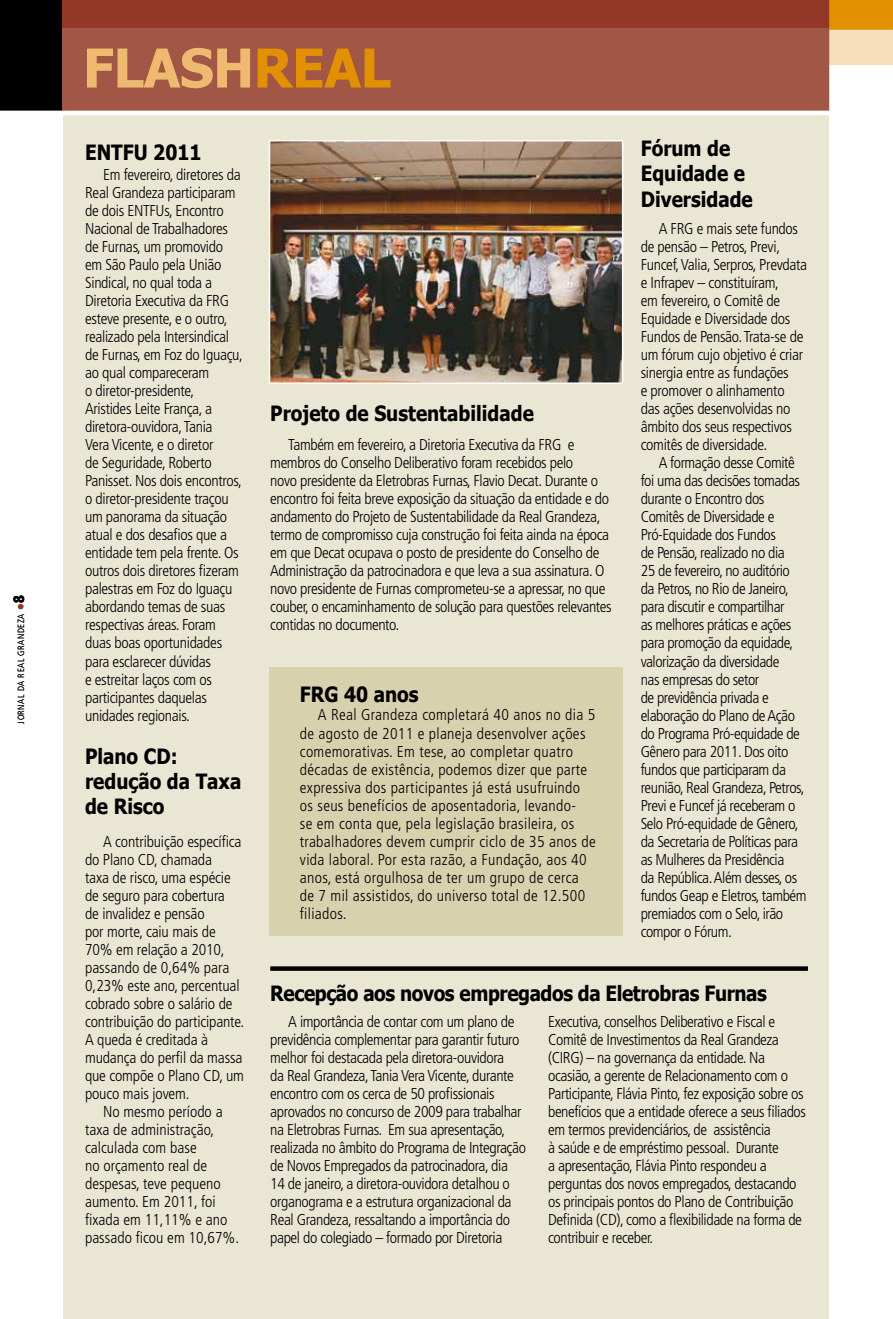
<style>
.page{position:relative;width:893px;height:1319px;background:#fff}
.page>*{position:absolute;margin:0;border:0;box-sizing:border-box;transform-origin:0 0}
.t1{font:700 53.55px "Tahoma";letter-spacing:-.01em;color:#eeba6f}
.t2{font:700 21px/25.2px "Tahoma";color:#000;scale:.9 1}
.t3{font:700 21px "Tahoma";letter-spacing:-.02em;color:#000;scale:.9 1}
.t4{font:300 condensed 15.75px/18px "Frutiger";letter-spacing:-.025em;color:#000}
.t5{font:300 condensed 15.75px/18px "Frutiger";letter-spacing:.02em;color:#000}
.t6{font:300 condensed 15.75px/18px "Frutiger";color:#000}
.t7{font:300 condensed 9px "Frutiger";letter-spacing:.06em;color:#000}
.s1{color:#913926}
.s2{font-weight:900;font-size:15px}
.s3{color:#e29000}
</style>
<div class="page">
<div style="left:829px;top:0;width:64px;height:30px;background:#e29000"></div>
<div style="left:0;top:30px;width:893px;height:35px;background:#f7debb"></div>
<div style="left:64px;top:64px;width:765px;height:1254px;background:#eae6d4"></div>
<div style="left:62px;top:0;width:767px;height:29px;background:#913926"></div>
<div style="left:30px;top:29px;width:799px;height:84px;background:#a15646"></div>
<div style="left:0;top:0;width:62px;height:113px;background:#000"></div>
<svg style="left:270px;top:966px;width:538px;height:4px;background:#141312"></svg>
<hr style="left:0;top:111px;width:878px;height:4px;background:#fff">
<img style="left:272px;top:143px;width:348px;height:238px">
<div style="left:269px;top:140px;width:354px;height:244px;border:2px solid #fff"></div>
<div style="left:269px;top:667px;width:354px;height:268px;background:#d8d1ae"></div>
<p class="t7" style="left:16px;top:723px;width:130px;rotate:-90deg">Jornal da Real Grandeza <span class="s1">●</span><span class="s2">8</span></p>
<h1 class="t1" style="left:83px;top:30px;width:310px">FLASH<span class="s3">REAL</span></h1>
<h2 class="t2" style="left:85px;top:139px;width:131px">ENTFU 2011</h2>
<p class="t4" style="left:85px;top:166px;width:159px;text-indent:18px">Em fevereiro, diretores da<br>Real Grandeza participaram de dois ENTFUs, Encontro<br>Nacional de Trabalhadores de Furnas, um promovido em São Paulo pela União<br>Sindical, no qual toda a<br>Diretoria Executiva da FRG esteve presente, e o outro, realizado pela Intersindical de Furnas, em Foz do Iguaçu, ao qual compareceram<br>o diretor-presidente,<br>Aristides Leite França, a diretora-ouvidora, Tania<br>Vera Vicente, e o diretor<br>de Seguridade, Roberto<br>Panisset. Nos dois encontros, o diretor-presidente traçou um panorama da situação atual e dos desafios que a entidade tem pela frente. Os outros dois diretores fizeram palestras em Foz do Iguaçu abordando temas de suas respectivas áreas. Foram duas boas oportunidades para esclarecer dúvidas<br>e estreitar laços com os participantes daquelas unidades regionais.</p>
<h2 class="t2" style="left:85px;top:742px;width:175px">Plano CD: redução da Taxa de Risco</h2>
<p class="t4" style="left:85px;top:832px;width:161px;text-indent:18px">A contribuição específica do Plano CD, chamada<br>taxa de risco, uma espécie de seguro para cobertura<br>de invalidez e pensão<br>por morte, caiu mais de<br>70% em relação a 2010, passando de 0,64% para<br>0,23% este ano, percentual cobrado sobre o salário de contribuição do participante.<br>A queda é creditada à mudança do perfil da massa que compõe o Plano CD, um pouco mais jovem.</p>
<p class="t6" style="left:85px;top:1102px;width:156px;text-indent:18px">No mesmo período a taxa de administração, calculada com base<br>no orçamento real de despesas, teve pequeno aumento. Em 2011, foi fixada em 11,11% e ano passado ficou em 10,67%.</p>
<h2 class="t2" style="left:270px;top:400px;width:294px">Projeto de Sustentabilidade</h2>
<p class="t4" style="left:270px;top:436px;width:343px;text-indent:18px">Também em fevereiro, a Diretoria Executiva da FRG e membros do Conselho Deliberativo foram recebidos pelo<br>novo presidente da Eletrobras Furnas, Flavio Decat. Durante o encontro foi feita breve exposição da situação da entidade e do andamento do Projeto de Sustentabilidade da Real Grandeza, termo de compromisso cuja construção foi feita ainda na época em que Decat ocupava o posto de presidente do Conselho de Administração da patrocinadora e que leva a sua assinatura. O novo presidente de Furnas comprometeu-se a apressar, no que couber, o encaminhamento de solução para questões relevantes contidas no documento.</p>
<h2 class="t2" style="left:300px;top:680px;width:133px">FRG 40 anos</h2>
<p class="t5" style="left:300px;top:706px;width:297px;text-indent:18px">A Real Grandeza completará 40 anos no dia 5 de agosto de 2011 e planeja desenvolver ações comemorativas. Em tese, ao completar quatro décadas de existência, podemos dizer que parte expressiva dos participantes já está usufruindo os seus benefícios de aposentadoria, levando-<br>se em conta que, pela legislação brasileira, os trabalhadores devem cumprir ciclo de 35 anos de vida laboral. Por esta razão, a Fundação, aos 40 anos, está orgulhosa de ter um grupo de cerca de 7 mil assistidos, do universo total de 12.500 filiados.</p>
<h2 class="t2" style="left:641px;top:135px;width:126px">Fórum de<br>Equidade e<br>Diversidade</h2>
<p class="t4" style="left:641px;top:220px;width:168px;text-indent:18px">A FRG e mais sete fundos de pensão – Petros, Previ,<br>Funcef, Valia, Serpros, Prevdata e Infrapev – constituíram,<br>em fevereiro, o Comitê de<br>Equidade e Diversidade dos<br>Fundos de Pensão. Trata-se de um fórum cujo objetivo é criar sinergia entre as fundações<br>e promover o alinhamento das ações desenvolvidas no âmbito dos seus respectivos comitês de diversidade.</p>
<p class="t4" style="left:641px;top:454px;width:167px;text-indent:18px">A formação desse Comitê foi uma das decisões tomadas durante o Encontro dos<br>Comitês de Diversidade e<br>Pró-Equidade dos Fundos<br>de Pensão, realizado no dia<br>25 de fevereiro, no auditório da Petros, no Rio de Janeiro, para discutir e compartilhar<br>as melhores práticas e ações para promoção da equidade, valorização da diversidade<br>nas empresas do setor<br>de previdência privada e elaboração do Plano de Ação do Programa Pró-equidade de<br>Gênero para 2011. Dos oito fundos que participaram da reunião, Real Grandeza, Petros,<br>Previ e Funcef já receberam o<br>Selo Pró-equidade de Gênero, da Secretaria de Políticas para as Mulheres da Presidência<br>da República. Além desses, os fundos Geap e Eletros, também premiados com o Selo, irão compor o Fórum.</p>
<h2 class="t3" style="left:270px;top:978px;width:553px">Recepção aos novos empregados da Eletrobras Furnas</h2>
<p class="t4" style="left:270px;top:1012px;width:257px;text-indent:18px">A importância de contar com um plano de previdência complementar para garantir futuro melhor foi destacada pela diretora-ouvidora<br>da Real Grandeza, Tania Vera Vicente, durante encontro com os cerca de 50 profissionais aprovados no concurso de 2009 para trabalhar na Eletrobras Furnas. Em sua apresentação, realizada no âmbito do Programa de Integração de Novos Empregados da patrocinadora, dia 14 de janeiro, a diretora-ouvidora detalhou o organograma e a estrutura organizacional da Real Grandeza, ressaltando a importância do papel do colegiado – formado por Diretoria</p>
<p class="t4" style="left:548px;top:1012px;width:259px">Executiva, conselhos Deliberativo e Fiscal e Comitê de Investimentos da Real Grandeza (CIRG) – na governança da entidade. Na ocasião, a gerente de Relacionamento com o Participante, Flávia Pinto, fez exposição sobre os benefícios que a entidade oferece a seus filiados em termos previdenciários, de assistência<br>à saúde e de empréstimo pessoal. Durante<br>a apresentação, Flávia Pinto respondeu a perguntas dos novos empregados, destacando os principais pontos do Plano de Contribuição Definida (CD), como a flexibilidade na forma de contribuir e receber.</p>
</div>
